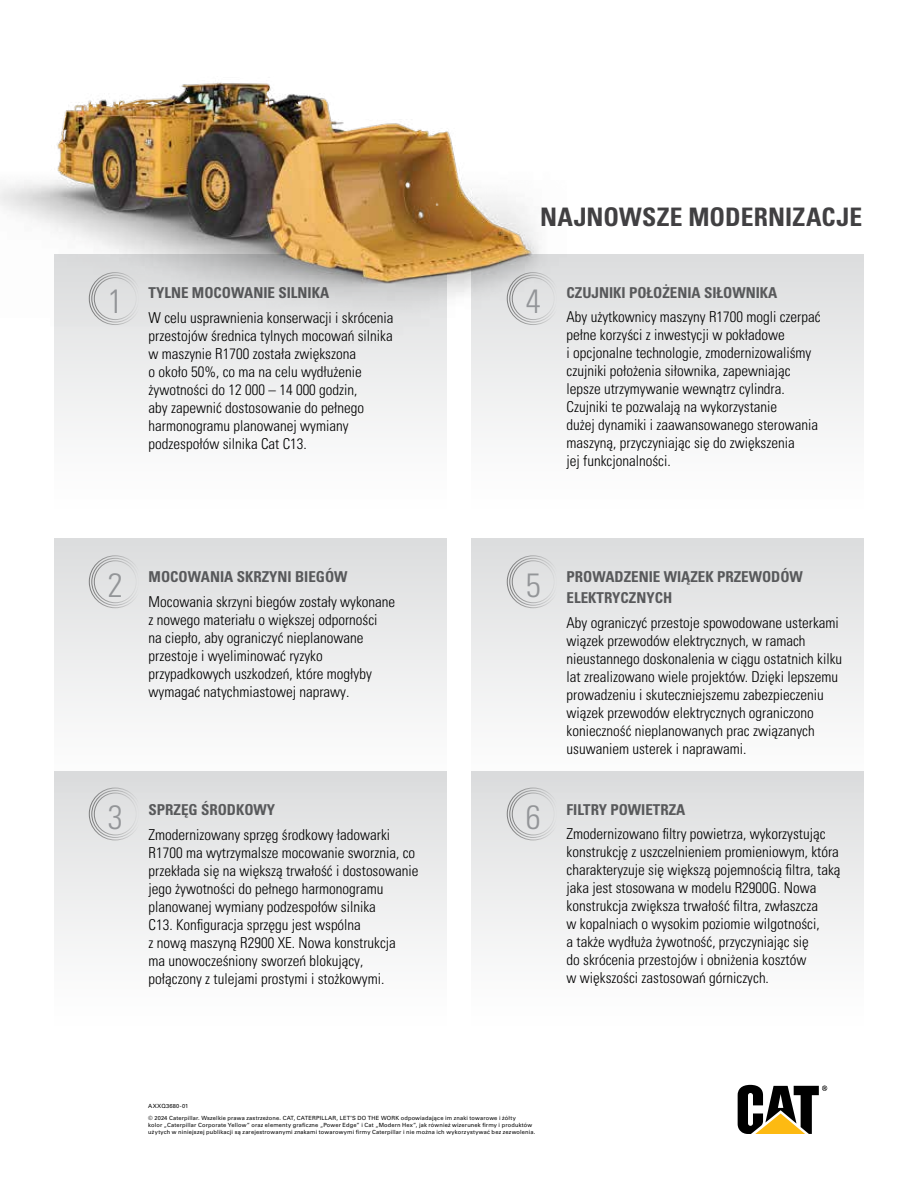
<style>
.page{position:relative;width:918px;height:1188px;background:#fff}
.page>*{position:absolute;margin:0;border:0;box-sizing:border-box;transform-origin:0 0}
.t1{font:33.6px "Univers LTCYR 47 Light Cond";color:#939598}
.t2{font:25.5px "Univers LTCYR 67 Bold Cond";letter-spacing:.005em;color:#414042}
.t3{font:15px/18px "Univers LTCYR 47 Light Cond";color:#000}
.t4{font:15px/21px "Univers LTCYR 67 Bold Cond";color:#58595b}
.t5{font:5.7px/11.6px "Univers LT Std";letter-spacing:.025em;color:#000}
.s1{font-family:"Univers LTCYR 55 Roman"}
</style>
<div class="page">
<div style="left:54px;top:254px;width:392px;height:254px;background:#f6f6f6"></div>
<div style="left:54px;top:539px;width:392px;height:254px;background:linear-gradient(to bottom,#dcddde,#fff)"></div>
<div style="left:54px;top:772px;width:392px;height:254px;background:linear-gradient(to bottom,#dbdcdd,#fff)"></div>
<div style="left:472px;top:772px;width:392px;height:254px;background:linear-gradient(to bottom,#dcddde,#fff)"></div>
<div style="left:472px;top:254px;width:392px;height:254px;background:linear-gradient(to bottom,#dcddde,#fff)"></div>
<svg style="left:472px;top:539px;width:392px;height:254px;fill:#ebecec"></svg>
<svg style="left:738px;top:1085px;width:89px;height:49px"></svg>
<div style="left:89px;top:555px;width:53px;height:53px;border:1px solid #000;border-radius:50%"></div>
<div style="left:91px;top:558px;width:48px;height:48px;border:1px solid #000;border-radius:50%"></div>
<div style="left:94px;top:560px;width:43px;height:43px;border:1px solid #000;border-radius:50%"></div>
<div style="left:507px;top:555px;width:53px;height:53px;border:1px solid #000;border-radius:50%"></div>
<div style="left:509px;top:558px;width:48px;height:48px;border:1px solid #000;border-radius:50%"></div>
<div style="left:512px;top:560px;width:43px;height:43px;border:1px solid #000;border-radius:50%"></div>
<div style="left:507px;top:788px;width:53px;height:52px;border:1px solid #000;border-radius:50%"></div>
<div style="left:509px;top:790px;width:48px;height:48px;border:1px solid #000;border-radius:50%"></div>
<div style="left:512px;top:793px;width:43px;height:42px;border:1px solid #000;border-radius:50%"></div>
<div style="left:89px;top:788px;width:53px;height:52px;border:1px solid #000;border-radius:50%"></div>
<div style="left:91px;top:790px;width:48px;height:48px;border:1px solid #000;border-radius:50%"></div>
<div style="left:94px;top:793px;width:43px;height:42px;border:1px solid #000;border-radius:50%"></div>
<img style="left:0;top:82px;width:567px;height:285px">
<h2 class="t2" style="left:540px;top:201px;width:324px">NAJNOWSZE MODERNIZACJE</h2>
<p class="t4" style="left:149px;top:282px;width:182px">TYLNE MOCOWANIE SILNIKA</p>
<p class="t3" style="left:149px;top:307px;width:246px">W celu usprawnienia konserwacji i skrócenia przestojów średnica tylnych mocowań silnika w maszynie R1700 została zwiększona<br>o około 50%, co ma na celu wydłużenie żywotności do 12 000 – 14 000 godzin,<br>aby zapewnić dostosowanie do pełnego harmonogramu planowanej wymiany podzespołów silnika Cat C13.</p>
<h1 class="t1" style="left:108px;top:279px;width:16px">1</h1>
<h1 class="t1" style="left:526px;top:279px;width:16px">4</h1>
<p class="t4" style="left:567px;top:282px;width:212px">CZUJNIKI POŁOŻENIA SIŁOWNIKA</p>
<p class="t3" style="left:567px;top:307px;width:256px">Aby użytkownicy maszyny R1700 mogli czerpać pełne korzyści z inwestycji w pokładowe<br>i opcjonalne technologie, zmodernizowaliśmy czujniki położenia siłownika, zapewniając lepsze utrzymywanie wewnątrz cylindra.<br>Czujniki te pozwalają na wykorzystanie<br>dużej dynamiki i zaawansowanego sterowania maszyną, przyczyniając się do zwiększenia<br>jej funkcjonalności.</p>
<p class="t4" style="left:149px;top:566px;width:200px">MOCOWANIA SKRZYNI BIEGÓW</p>
<p class="t3" style="left:149px;top:592px;width:248px">Mocowania skrzyni biegów zostały wykonane z nowego materiału o większej odporności<br>na ciepło, aby ograniczyć nieplanowane przestoje i wyeliminować ryzyko przypadkowych uszkodzeń, które mogłyby wymagać natychmiastowej naprawy.</p>
<h1 class="t1" style="left:108px;top:562px;width:16px">2</h1>
<h1 class="t1" style="left:526px;top:562px;width:16px">5</h1>
<p class="t4" style="left:567px;top:566px;width:238px">PROWADZENIE WIĄZEK PRZEWODÓW<br>ELEKTRYCZNYCH</p>
<p class="t3" style="left:567px;top:613px;width:277px">Aby ograniczyć przestoje spowodowane usterkami wiązek przewodów elektrycznych, w ramach nieustannego doskonalenia w ciągu ostatnich kilku lat zrealizowano wiele projektów. Dzięki lepszemu prowadzeniu i skuteczniejszemu zabezpieczeniu wiązek przewodów elektrycznych ograniczono konieczność nieplanowanych prac związanych usuwaniem usterek i naprawami.</p>
<p class="t4" style="left:149px;top:799px;width:128px">SPRZĘG ŚRODKOWY</p>
<p class="t3" style="left:149px;top:825px;width:271px">Zmodernizowany sprzęg środkowy ładowarki R1700 ma wytrzymalsze mocowanie sworznia, co przekłada się na większą trwałość i dostosowanie jego żywotności do pełnego harmonogramu planowanej wymiany podzespołów silnika<br>C13. Konfiguracja sprzęgu jest wspólna<br>z nową maszyną R2900 XE. Nowa konstrukcja<br>ma unowocześniony sworzeń blokujący, połączony z tulejami prostymi i stożkowymi.</p>
<h1 class="t1" style="left:108px;top:794px;width:16px">3</h1>
<h1 class="t1" style="left:526px;top:794px;width:16px">6</h1>
<p class="t4" style="left:567px;top:798px;width:120px">FILTRY POWIETRZA</p>
<p class="t3" style="left:567px;top:824px;width:276px">Zmodernizowano filtry powietrza, wykorzystując konstrukcję z uszczelnieniem promieniowym, która charakteryzuje się większą pojemnością filtra, taką jaka jest stosowana w modelu R2900G. Nowa konstrukcja zwiększa trwałość filtra, zwłaszcza<br>w kopalniach o wysokim poziomie wilgotności,<br>a także wydłuża żywotność, przyczyniając się<br>do skrócenia przestojów i obniżenia kosztów<br>w większości zastosowań górniczych.</p>
<p class="t5" style="left:148px;top:1100px;width:369px">AXXQ3680-01<br>© 2024 Caterpillar. Wszelkie prawa zastrze<span class="s1">ż</span>one. CAT, CATERPILLAR, LET’S DO THE WORK odpowiadaj<span class="s1">ą</span>ce im znaki towarowe i <span class="s1">ż</span>ółty</p>
<p class="t5" style="left:148px;top:1121px;width:389px;line-height:7.2px">kolor „Caterpillar Corporate Yellow” oraz elementy graficzne „Power Edge” i Cat „Modern Hex”, jak równie<span class="s1">ż</span> wizerunek firmy i produktów u<span class="s1">ż</span>ytych w niniejszej publikacji s<span class="s1">ą</span> zarejestrowanymi znakami towarowymi firmy Caterpillar i nie mo<span class="s1">ż</span>na ich wykorzystywa<span class="s1">ć</span> bez zezwolenia.</p>
</div>
